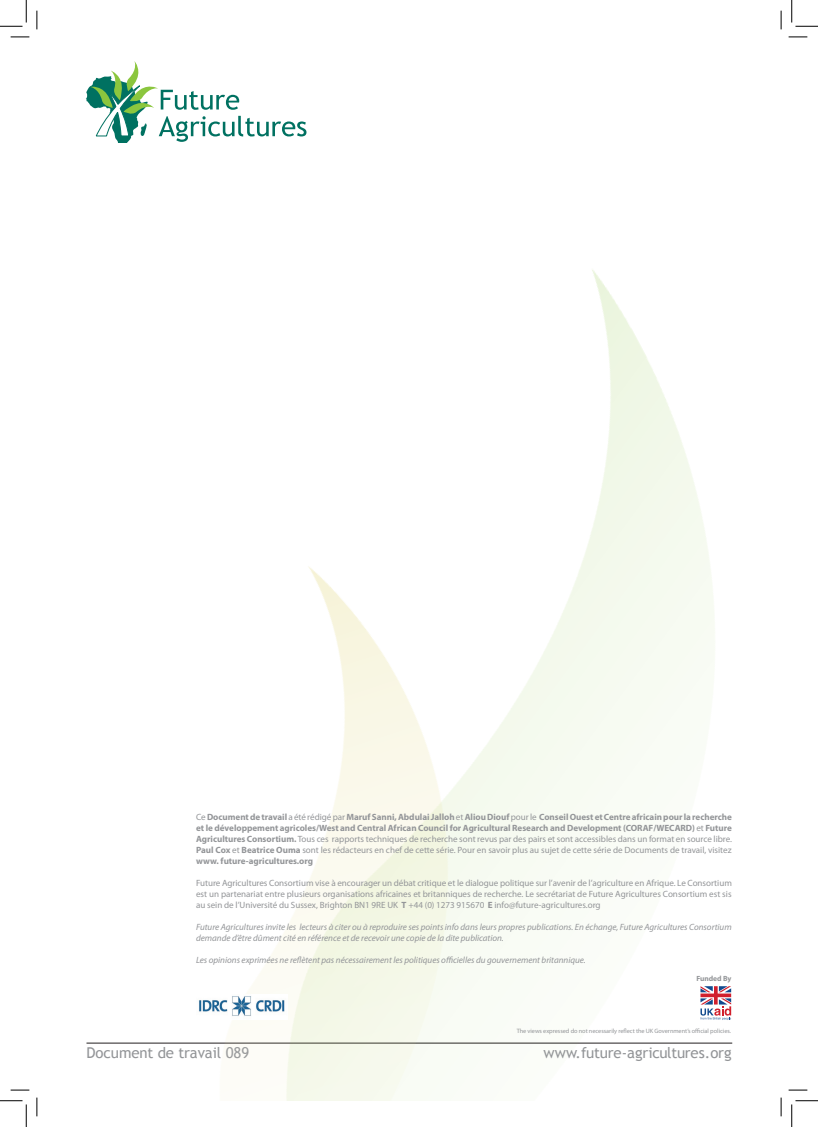
<style>
.page{position:relative;width:818px;height:1127px;background:#fff}
.page>*{position:absolute;margin:0;border:0;box-sizing:border-box;transform-origin:0 0}
.t1{font:15px "Trebuchet MS";letter-spacing:-.005em;color:#939598}
.t2{font:700 9px/11px "Myriad Pro";letter-spacing:-.005em;color:#939598;text-align:justify}
.t3{font:9px/11px "Myriad Pro";letter-spacing:-.005em;color:#939598;text-align:justify}
.t4{font:italic 9px/11px "Myriad Pro";letter-spacing:-.005em;color:#939598}
.t5{font:700 7.5px "Myriad Pro";letter-spacing:-.005em;color:#939598}
.t6{font:6.25px "Myriad Pro";letter-spacing:-.005em;color:#939598}
.s1{font-weight:400}
.s2{font-weight:700}
</style>
<div class="page">
<img style="left:583px;top:270px;width:150px;height:774px">
<img style="left:26px;top:560px;width:585px;height:540px">
<svg style="left:86px;top:61px;width:220px;height:82px"></svg>
<svg style="left:700px;top:985px;width:31px;height:34px"></svg>
<img style="left:196px;top:994px;width:91px;height:24px">
<svg style="left:11px;top:36px;width:18px;height:2px"></svg>
<svg style="left:788px;top:36px;width:19px;height:2px"></svg>
<svg style="left:11px;top:1088px;width:18px;height:2px"></svg>
<svg style="left:788px;top:1089px;width:19px;height:1px"></svg>
<svg style="left:36px;top:11px;width:2px;height:18px"></svg>
<svg style="left:36px;top:1097px;width:2px;height:18px"></svg>
<svg style="left:780px;top:11px;width:2px;height:18px"></svg>
<svg style="left:780px;top:1097px;width:2px;height:18px"></svg>
<svg style="left:0;top:0;width:27px;height:27px"></svg>
<svg style="left:0;top:1100px;width:27px;height:26px"></svg>
<svg style="left:791px;top:0;width:27px;height:27px"></svg>
<svg style="left:791px;top:1100px;width:27px;height:26px"></svg>
<p class="t2" style="left:196px;top:811px;width:537px"><span class="s1">Ce</span> Document de travail <span class="s1">a été rédigé par</span> Maruf Sanni, Abdulai Jalloh <span class="s1">et</span> Aliou Diouf <span class="s1">pour le</span> Conseil Ouest et Centre africain pour la recherche et le développement agricoles/West and Central African Council for Agricultural Research and Development (CORAF/WECARD) <span class="s1">et</span> Future Agricultures Consortium. <span class="s1">Tous ces rapports techniques de recherche sont revus par des pairs et sont accessibles dans un format en source libre.<br></span>Paul Cox <span class="s1">et</span> Beatrice Ouma <span class="s1">sont les rédacteurs en chef de cette série. Pour en savoir plus au sujet de cette série de Documents de travail, visitez </span>www. future-agricultures.org</p>
<p class="t3" style="left:196px;top:877px;width:537px">Future Agricultures Consortium vise à encourager un débat critique et le dialogue politique sur l’avenir de l’agriculture en Afrique. Le Consortium est un partenariat entre plusieurs organisations africaines et britanniques de recherche. Le secrétariat de Future Agricultures Consortium est sis au sein de l’Université du Sussex, Brighton BN1 9RE UK <span class="s2">T</span> +44 (0) 1273 915670 <span class="s2">E</span> info@future-agricultures.org</p>
<p class="t4" style="left:196px;top:920px;width:537px">Future Agricultures invite les lecteurs à citer ou à reproduire ses points info dans leurs propres publications. En échange, Future Agricultures Consortium demande d’être dûment cité en référence et de recevoir une copie de la dite publication.</p>
<p class="t4" style="left:196px;top:953px;width:391px">Les opinions exprimées ne reflètent pas nécessairement les politiques officielles du gouvernement britannique.</p>
<p class="t5" style="left:696px;top:972px;width:37px">Funded By</p>
<p class="t6" style="left:517px;top:1026px;width:216px">The views expressed do not necessarily reflect the UK Government’s official policies.</p>
<h1 class="t1" style="left:86px;top:1043px;width:164px">Document de travail 089</h1>
<h1 class="t1" style="left:543px;top:1043px;width:190px">www.future-agricultures.org</h1>
</div>
